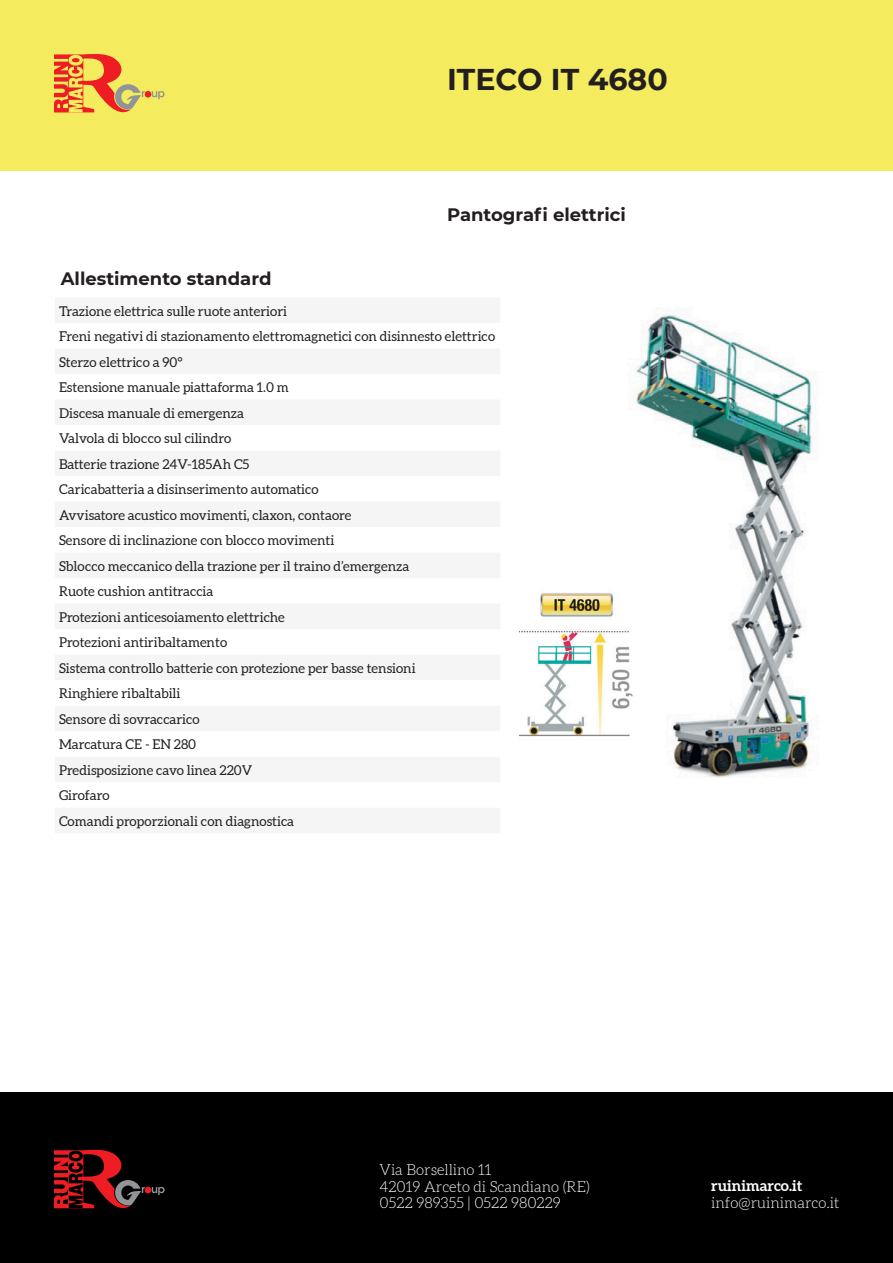
<style>
.page{position:relative;width:893px;height:1263px;background:#fff}
.page>*{position:absolute;margin:0;border:0;box-sizing:border-box;transform-origin:0 0}
.t1{font:700 30px "Montserrat";color:#231f20}
.t2{font:700 18px "Montserrat";color:#231f20}
.t3{font:300 15px/16.5px "Aleo";color:#fff}
.t4{font:700 15px "Aleo";color:#fff}
.t5{font:13.5px "Aleo";color:#231f20}
</style>
<div class="page">
<img style="left:519px;top:310px;width:299px;height:468px">
<div style="left:0;top:0;width:893px;height:170px;background:#f4ec5e"></div>
<div style="left:0;top:1093px;width:893px;height:170px;background:#000001"></div>
<svg style="left:152px;top:91px;width:13px;height:8px"></svg>
<div style="left:145px;top:91px;width:6px;height:7px;background:#ee1d23;border-radius:50%"></div>
<svg style="left:54px;top:54px;width:91px;height:59px"></svg>
<svg style="left:54px;top:1150px;width:111px;height:59px"></svg>
<p class="t1" style="left:447px;top:58px;width:82px">AIRO</p>
<p class="t1" style="left:447px;top:58px;width:222px">ITECO IT 4680</p>
<p class="t2" style="left:447px;top:202px;width:180px">Pantografi elettrici</p>
<p class="t2" style="left:61px;top:266px;width:212px">Allestimento standard</p>
<p class="t5" style="left:59px;top:303px;width:230px">Trazione elettrica sulle ruote anteriori</p>
<p class="t5" style="left:59px;top:329px;width:438px">Freni negativi di stazionamento elettromagnetici con disinnesto elettrico</p>
<p class="t5" style="left:59px;top:354px;width:125px">Sterzo elettrico a 90°</p>
<p class="t5" style="left:59px;top:380px;width:231px">Estensione manuale piattaforma 1.0 m</p>
<p class="t5" style="left:59px;top:405px;width:186px">Discesa manuale di emergenza</p>
<p class="t5" style="left:59px;top:431px;width:174px">Valvola di blocco sul cilindro</p>
<p class="t5" style="left:59px;top:456px;width:192px">Batterie trazione 24V-185Ah C5</p>
<p class="t5" style="left:59px;top:482px;width:261px">Caricabatteria a disinserimento automatico</p>
<p class="t5" style="left:59px;top:507px;width:294px">Avvisatore acustico movimenti, claxon, contaore</p>
<p class="t5" style="left:59px;top:533px;width:277px">Sensore di inclinazione con blocco movimenti</p>
<p class="t5" style="left:59px;top:558px;width:352px">Sblocco meccanico della trazione per il traino d’emergenza</p>
<p class="t5" style="left:59px;top:584px;width:156px">Ruote cushion antitraccia</p>
<p class="t5" style="left:59px;top:609px;width:227px">Protezioni anticesoiamento elettriche</p>
<p class="t5" style="left:59px;top:635px;width:170px">Protezioni antiribaltamento</p>
<p class="t5" style="left:59px;top:660px;width:358px">Sistema controllo batterie con protezione per basse tensioni</p>
<p class="t5" style="left:59px;top:686px;width:123px">Ringhiere ribaltabili</p>
<p class="t5" style="left:59px;top:711px;width:142px">Sensore di sovraccarico</p>
<p class="t5" style="left:59px;top:737px;width:139px">Marcatura CE - EN 280</p>
<p class="t5" style="left:59px;top:762px;width:195px">Predisposizione cavo linea 220V</p>
<p class="t5" style="left:59px;top:788px;width:52px">Girofaro</p>
<p class="t5" style="left:59px;top:813px;width:237px">Comandi proporzionali con diagnostica</p>
<p class="t3" style="left:380px;top:1163px;width:212px">Via Borsellino 11<br>42019 Arceto di Scandiano (RE)<br>0522 989355 | 0522 980229</p>
<p class="t4" style="left:711px;top:1176px;width:93px">ruinimarco.it</p>
<p class="t3" style="left:711px;top:1195px;width:130px">info@ruinimarco.it</p>
</div>
